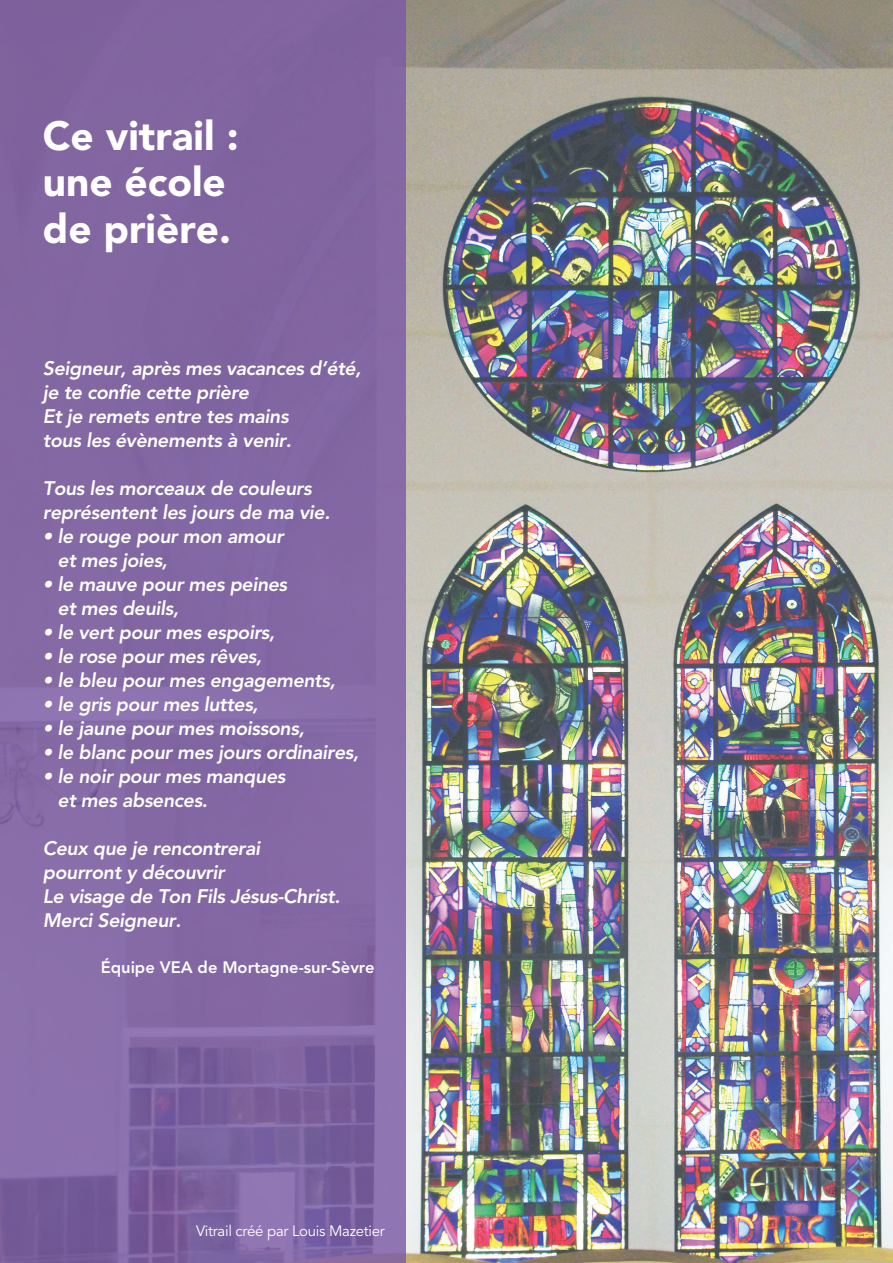
<style>
.page{position:relative;width:893px;height:1263px;background:#fff}
.page>*{position:absolute;margin:0;border:0;box-sizing:border-box;transform-origin:0 0}
.t1{font:900 40.5px/46.5px "Avenir LT Std";color:#fff}
.t2{font:italic 800 19.5px/24px "Avenir LT Std";letter-spacing:-.02em;color:#fff}
.t3{font:800 16.5px "Avenir LT Std";color:#fff}
.t4{font:15px "Avenir LT Std";letter-spacing:-.02em;color:#fff}
</style>
<div class="page">
<img style="left:405px;top:0;width:488px;height:1263px">
<svg style="left:0;top:0;width:405px;height:1263px;background:#8267a3"></svg>
<h1 class="t1" style="left:43px;top:112px;width:197px">Ce vitrail : une école de prière.</h1>
<p class="t2" style="left:43px;top:356px;width:320px">Seigneur, après mes vacances d’été, je te confie cette prière<br>Et je remets entre tes mains<br>tous les évènements à venir.</p>
<p class="t2" style="left:43px;top:476px;width:289px">Tous les morceaux de couleurs représentent les jours de ma vie.</p>
<p class="t2" style="left:58px;top:524px;width:228px;text-indent:-15px">• le rouge pour mon amour et mes joies,</p>
<p class="t2" style="left:58px;top:572px;width:231px;text-indent:-15px">• le mauve pour mes peines et mes deuils,</p>
<p class="t2" style="left:43px;top:620px;width:234px">• le vert pour mes espoirs,</p>
<p class="t2" style="left:43px;top:644px;width:221px">• le rose pour mes rêves,</p>
<p class="t2" style="left:43px;top:668px;width:294px">• le bleu pour mes engagements,</p>
<p class="t2" style="left:43px;top:692px;width:217px">• le gris pour mes luttes,</p>
<p class="t2" style="left:43px;top:716px;width:263px">• le jaune pour mes moissons,</p>
<p class="t2" style="left:43px;top:740px;width:317px">• le blanc pour mes jours ordinaires,</p>
<p class="t2" style="left:58px;top:764px;width:229px;text-indent:-15px">• le noir pour mes manques et mes absences.</p>
<p class="t2" style="left:43px;top:836px;width:299px">Ceux que je rencontrerai pourront y découvrir<br>Le visage de Ton Fils Jésus-Christ.<br>Merci Seigneur.</p>
<p class="t3" style="left:101px;top:958px;width:275px">Équipe VEA de Mortagne-sur-Sèvre</p>
<p class="t4" style="left:196px;top:1222px;width:190px">Vitrail créé par Louis Mazetier</p>
</div>
